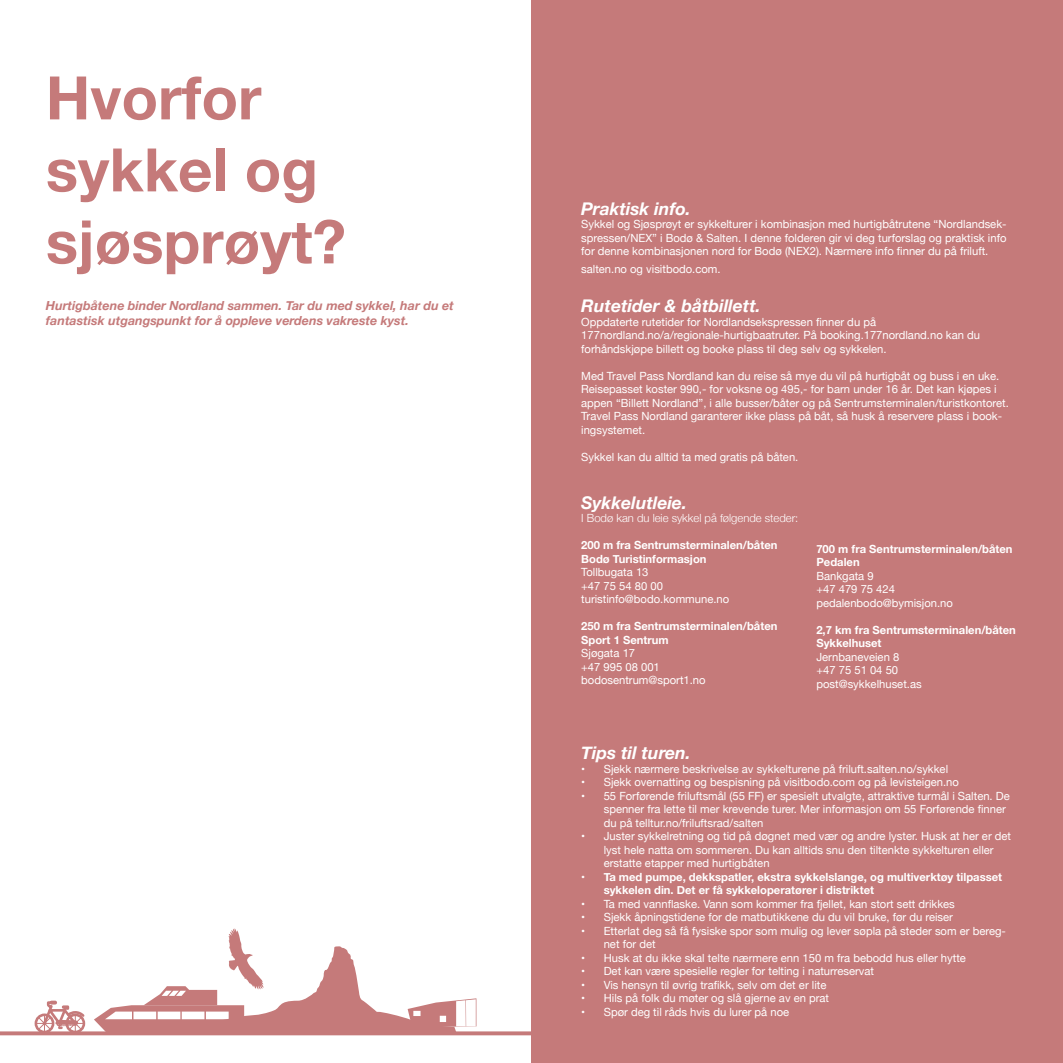
<style>
.page{position:relative;width:1063px;height:1063px;background:#fff}
.page>*{position:absolute;margin:0;border:0;box-sizing:border-box;transform-origin:0 0}
.t1{font:700 60px/72px "Helvetica Neue";color:#c57a7a}
.t2{font:italic 700 17.5px "Helvetica Neue";color:#fff}
.t3{font:italic 700 12.5px "Helvetica Neue";color:#c57a7a}
.t4{font:11.25px/13.5px "Helvetica Neue";color:#fff}
.t5{font:700 11.25px/13.5px "Helvetica Neue";color:#fff}
.t6{font:300 11.25px "Helvetica Neue";color:#fff}
</style>
<div class="page">
<div style="left:531px;top:0;width:532px;height:1063px;background:#c57a7a"></div>
<div style="left:35px;top:1014px;width:19px;height:19px;border:3px solid #c57a7a;border-radius:50%"></div>
<svg style="left:36px;top:1000px;width:50px;height:31px"></svg>
<hr style="left:0;top:1031px;width:532px;height:4px;background:#c57a7a">
<svg style="left:94px;top:928px;width:382px;height:104px"></svg>
<p class="t1" style="left:46px;top:64px;width:302px">Hvorfor sykkel og sjøsprøyt?</p>
<p class="t3" style="left:46px;top:296px;width:410px">Hurtigbåtene binder Nordland sammen. Tar du med sykkel, har du et</p>
<p class="t3" style="left:46px;top:311px;width:365px">fantastisk utgangspunkt for å oppleve verdens vakreste kyst.</p>
<p class="t2" style="left:581px;top:195px;width:111px">Praktisk info.</p>
<p class="t4" style="left:581px;top:218px;width:427px;text-align:justify">Sykkel og Sjøsprøyt er sykkelturer i kombinasjon med hurtigbåtrutene “Nordlandsek&shy;spressen/NEX” i Bodø &amp; Salten. I denne folderen gir vi deg turforslag og praktisk info for denne kombinasjonen nord for Bodø (NEX2). Nærmere info finner du på friluft.</p>
<p class="t4" style="left:581px;top:263px;width:141px">salten.no og visitbodo.com.</p>
<p class="t2" style="left:581px;top:292px;width:181px">Rutetider &amp; båtbillett.</p>
<p class="t4" style="left:581px;top:316px;width:296px">Oppdaterte rutetider for Nordlandsekspressen finner du på</p>
<p class="t4" style="left:581px;top:329px;width:400px">177nordland.no/a/regionale-hurtigbaatruter. På booking.177nordland.no kan du forhåndskjøpe billett og booke plass til deg selv og sykkelen.</p>
<p class="t4" style="left:581px;top:370px;width:429px">Med Travel Pass Nordland kan du reise så mye du vil på hurtigbåt og buss i en uke.<br>Reisepasset koster 990,- for voksne og 495,- for barn under 16 år. Det kan kjøpes i appen “Billett Nordland”, i alle busser/båter og på Sentrumsterminalen/turistkontoret.<br>Travel Pass Nordland garanterer ikke plass på båt, så husk å reservere plass i book&shy;ingsystemet.</p>
<p class="t4" style="left:581px;top:451px;width:219px">Sykkel kan du alltid ta med gratis på båten.</p>
<p class="t2" style="left:581px;top:489px;width:107px">Sykkelutleie.</p>
<p class="t6" style="left:581px;top:509px;width:219px">I Bodø kan du leie sykkel på følgende steder:</p>
<p class="t5" style="left:581px;top:539px;width:198px">200 m fra Sentrumsterminalen/båten</p>
<p class="t5" style="left:581px;top:552px;width:127px">Bodø Turistinformasjon</p>
<p class="t4" style="left:581px;top:566px;width:69px">Tollbugata 13</p>
<p class="t4" style="left:581px;top:580px;width:83px">+47 75 54 80 00</p>
<p class="t4" style="left:581px;top:593px;width:150px">turistinfo@bodo.kommune.no</p>
<p class="t5" style="left:581px;top:620px;width:198px">250 m fra Sentrumsterminalen/båten</p>
<p class="t5" style="left:581px;top:633px;width:89px">Sport 1 Sentrum</p>
<p class="t4" style="left:581px;top:647px;width:55px">Sjøgata 17</p>
<p class="t4" style="left:581px;top:661px;width:126px">+47 995 08 001 bodosentrum@sport1.no</p>
<p class="t5" style="left:816px;top:542px;width:198px">700 m fra Sentrumsterminalen/båten</p>
<p class="t5" style="left:816px;top:556px;width:45px">Pedalen</p>
<p class="t4" style="left:816px;top:569px;width:59px">Bankgata 9</p>
<p class="t4" style="left:816px;top:583px;width:80px">+47 479 75 424</p>
<p class="t4" style="left:816px;top:596px;width:138px">pedalenbodo@bymisjon.no</p>
<p class="t5" style="left:816px;top:623px;width:201px">2,7 km fra Sentrumsterminalen/båten</p>
<p class="t5" style="left:816px;top:637px;width:67px">Sykkelhuset</p>
<p class="t4" style="left:816px;top:650px;width:84px">Jernbaneveien 8</p>
<p class="t4" style="left:816px;top:664px;width:83px">+47 75 51 04 50</p>
<p class="t4" style="left:816px;top:677px;width:107px">post@sykkelhuset.as</p>
<p class="t2" style="left:581px;top:739px;width:111px">Tips til turen.</p>
<p class="t4" style="left:581px;top:763px;width:368px">• Sjekk nærmere beskrivelse av sykkelturene på friluft.salten.no/sykkel</p>
<p class="t4" style="left:581px;top:776px;width:379px">• Sjekk overnatting og bespisning på visitbodo.com og på levisteigen.no</p>
<p class="t4" style="left:604px;top:790px;width:408px;text-indent:-22px">• 55 Forførende friluftsmål (55 FF) er spesielt utvalgte, attraktive turmål i Salten. De spenner fra lette til mer krevende turer. Mer informasjon om 55 Forførende finner du på telltur.no/friluftsrad/salten</p>
<p class="t4" style="left:604px;top:830px;width:409px;text-indent:-22px">• Juster sykkelretning og tid på døgnet med vær og andre lyster. Husk at her er det lyst hele natta om sommeren. Du kan alltids snu den tiltenkte sykkelturen eller erstatte etapper med hurtigbåten</p>
<p class="t5" style="left:604px;top:870px;width:400px;text-indent:-22px">• Ta med pumpe, dekkspatler, ekstra sykkelslange, og multiverktøy tilpasset sykkelen din. Det er få sykkeloperatører i distriktet</p>
<p class="t4" style="left:581px;top:898px;width:375px">• Ta med vannflaske. Vann som kommer fra fjellet, kan stort sett drikkes</p>
<p class="t4" style="left:581px;top:911px;width:373px">• Sjekk åpningstidene for de matbutikkene du du vil bruke, før du reiser</p>
<p class="t4" style="left:604px;top:925px;width:404px;text-indent:-22px">• Etterlat deg så få fysiske spor som mulig og lever søpla på steder som er bereg&shy;net for det</p>
<p class="t4" style="left:581px;top:952px;width:386px">• Husk at du ikke skal telte nærmere enn 150 m fra bebodd hus eller hytte</p>
<p class="t4" style="left:581px;top:965px;width:294px">• Det kan være spesielle regler for telting i naturreservat</p>
<p class="t4" style="left:581px;top:979px;width:247px">• Vis hensyn til øvrig trafikk, selv om det er lite</p>
<p class="t4" style="left:581px;top:992px;width:249px">• Hils på folk du møter og slå gjerne av en prat</p>
<p class="t4" style="left:581px;top:1006px;width:209px">• Spør deg til råds hvis du lurer på noe</p>
</div>
